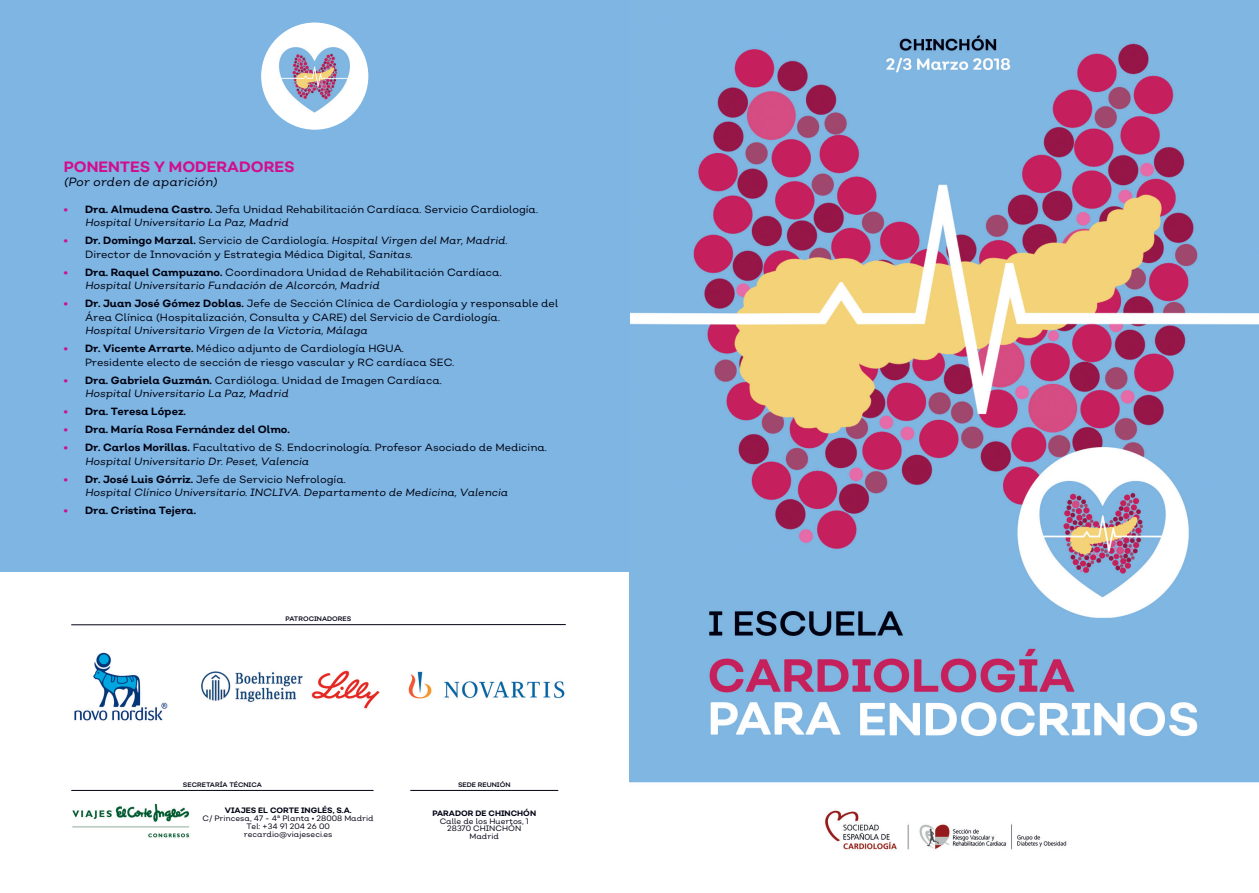
<style>
.page{position:relative;width:1259px;height:893px;background:#fff}
.page>*{position:absolute;margin:0;border:0;box-sizing:border-box;transform-origin:0 0}
.t1{font:700 15px "Nutmeg";color:#d20e8c}
.t2{font:italic 12px "Nutmeg";color:#000212}
.t3{font:10.5px/13.5px "Nutmeg";color:#000212}
.t4{font:italic 10.5px "Nutmeg";color:#000212}
.t5{font:700 10.5px "Nutmeg";color:#000212}
.t6{font:7.8px "Nutmeg";color:#000212}
.t7{font:700 7.8px "Nutmeg";color:#000212}
.t8{font:6.6px "Nutmeg";color:#000212}
.s1{font-weight:800;color:#d20e8c}
.s2{font-weight:700}
.s3{font-style:italic}
.s4{font-weight:800;font-style:normal;color:#d20e8c}
.s5{font-weight:700;font-style:normal}
.s6{font-style:normal}
</style>
<div class="page">
<img style="left:629px;top:0;width:630px;height:851px">
<div style="left:0;top:0;width:629px;height:572px;background:#7eb5e2"></div>
<hr style="left:71px;top:790px;width:302px;height:1px;background:#000212">
<img style="left:72px;top:803px;width:118px;height:35px">
<hr style="left:410px;top:790px;width:148px;height:1px;background:#000212">
<div style="left:261px;top:23px;width:107px;height:107px;background:#fff;border-radius:50%"></div>
<img style="left:279px;top:47px;width:71px;height:66px">
<hr style="left:71px;top:624px;width:495px;height:1px;background:#000212">
<img style="left:74px;top:652px;width:94px;height:69px">
<img style="left:201px;top:671px;width:102px;height:32px">
<img style="left:311px;top:670px;width:69px;height:39px">
<img style="left:408px;top:671px;width:157px;height:28px">
<p class="t1" style="left:64px;top:157px;width:232px">PONENTES Y MODERADORES</p>
<p class="t2" style="left:64px;top:174px;width:155px">(Por orden de aparición)</p>
<p class="t3" style="left:85px;top:202px;width:454px;text-indent:-21px"><span class="s1">•</span> <span class="s2">Dra. Almudena Castro.</span> Jefa Unidad Rehabilitación Cardíaca. Servicio Cardiología.<br><span class="s3">Hospital Universitario La Paz, Madrid</span></p>
<p class="t4" style="left:64px;top:234px;width:445px"><span class="s4">•</span> <span class="s5">Dr. Domingo Marzal.</span> <span class="s6">Servicio de Cardiología.</span> Hospital Virgen del Mar, Madrid<span class="s6">.</span></p>
<p class="t3" style="left:85px;top:247px;width:329px">Director de Innovación y Estrategia Médica Digital, <span class="s3">Sanitas</span>.</p>
<p class="t3" style="left:64px;top:265px;width:439px"><span class="s1">•</span> <span class="s2">Dra. Raquel Campuzano.</span> Coordinadora Unidad de Rehabilitación Cardíaca.</p>
<p class="t4" style="left:85px;top:279px;width:296px">Hospital Universitario Fundación de Alcorcón, Madrid</p>
<p class="t3" style="left:64px;top:297px;width:496px"><span class="s1">•</span> <span class="s2">Dr. Juan José Gómez Doblas.</span> Jefe de Sección Clínica de Cardiología y responsable del</p>
<p class="t3" style="left:85px;top:310px;width:416px">Área Clínica (Hospitalización, Consulta y CARE) del Servicio de Cardiología.</p>
<p class="t4" style="left:85px;top:324px;width:284px">Hospital Universitario Virgen de la Victoria, Málaga</p>
<p class="t3" style="left:64px;top:342px;width:342px"><span class="s1">•</span> <span class="s2">Dr. Vicente Arrarte.</span> Médico adjunto de Cardiología HGUA.</p>
<p class="t3" style="left:85px;top:355px;width:370px">Presidente electo de sección de riesgo vascular y RC cardíaca SEC.</p>
<p class="t3" style="left:64px;top:373px;width:379px"><span class="s1">•</span> <span class="s2">Dra. Gabriela Guzmán.</span> Cardióloga. Unidad de Imagen Cardíaca.</p>
<p class="t4" style="left:85px;top:387px;width:205px">Hospital Universitario La Paz, Madrid</p>
<p class="t5" style="left:64px;top:405px;width:124px"><span class="s1">•</span> Dra. Teresa López.</p>
<p class="t5" style="left:64px;top:423px;width:227px"><span class="s1">•</span> Dra. María Rosa Fernández del Olmo.</p>
<p class="t3" style="left:64px;top:441px;width:484px"><span class="s1">•</span> <span class="s2">Dr. Carlos Morillas.</span> Facultativo de S. Endocrinología. Profesor Asociado de Medicina.</p>
<p class="t4" style="left:85px;top:455px;width:225px">Hospital Universitario Dr. Peset, Valencia</p>
<p class="t3" style="left:64px;top:472px;width:283px"><span class="s1">•</span> <span class="s2">Dr. José Luis Górriz.</span> Jefe de Servicio Nefrología.</p>
<p class="t4" style="left:85px;top:486px;width:424px">Hospital Clínico Universitario. INCLIVA. Departamento de Medicina, Valencia</p>
<p class="t5" style="left:64px;top:504px;width:134px"><span class="s1">•</span> Dra. Cristina Tejera.</p>
<p class="t8" style="left:285px;top:615px;width:67px">PATROCINADORES</p>
<p class="t8" style="left:183px;top:781px;width:80px">SECRETARÍA TÉCNICA</p>
<p class="t7" style="left:225px;top:805px;width:128px">VIAJES EL CORTE INGLÉS, S.A.</p>
<p class="t6" style="left:203px;top:813px;width:173px">C/ Princesa, 47 - 4ª Planta • 28008 Madrid</p>
<p class="t6" style="left:247px;top:821px;width:85px">Tel: +34 91 204 26 00</p>
<p class="t6" style="left:244px;top:829px;width:90px">recardio@viajeseci.es</p>
<p class="t8" style="left:458px;top:781px;width:54px">SEDE REUNIÓN</p>
<p class="t7" style="left:432px;top:808px;width:105px">PARADOR DE CHINCHÓN</p>
<p class="t6" style="left:440px;top:816px;width:91px">Calle de los Huertos, 1</p>
<p class="t6" style="left:447px;top:824px;width:75px">28370 CHINCHÓN</p>
<p class="t6" style="left:469px;top:832px;width:31px">Madrid</p>
</div>
